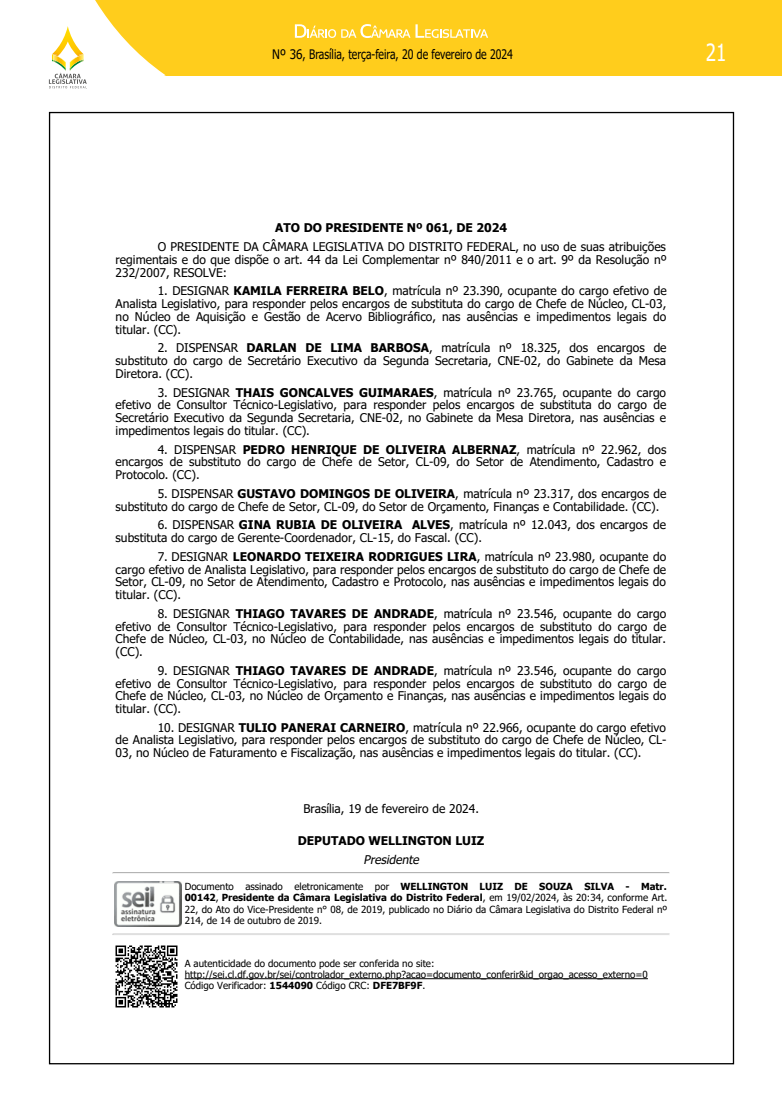
<style>
.page{position:relative;width:782px;height:1105px;background:#fff}
.page>*{position:absolute;margin:0;border:0;box-sizing:border-box;transform-origin:0 0}
.t1{font:23.6px "Tahoma";color:#fff;scale:.8 1}
.t2{font:13.1px "Tahoma";color:#000;scale:.9 1}
.t3{font:12px/12.7px "Tahoma";color:#000;text-align:justify}
.t4{font:700 12px "Tahoma";color:#000}
.t5{font:italic 12px "Tahoma";color:#000}
.t6{font:9.8px/11.3px "Tahoma";color:#000;text-align:justify}
.s1{font-weight:700}
</style>
<div class="page">
<div style="left:0;top:0;width:781px;height:75px;background:#ffcd1c"></div>
<svg style="left:0;top:0;width:165px;height:89px"></svg>
<svg style="left:295px;top:24px;width:193px;height:14px"></svg>
<svg style="left:113px;top:872px;width:556px;height:2px"></svg>
<svg style="left:113px;top:934px;width:556px;height:1px"></svg>
<img style="left:115px;top:881px;width:67px;height:45px">
<hr style="left:185px;top:978px;width:462px;height:1px;background:#000">
<img style="left:115px;top:945px;width:63px;height:63px">
<p class="t2" style="left:272px;top:46px;width:269px">Nº 36, Brasília, terça-feira, 20 de fevereiro de 2024</p>
<h1 class="t1" style="left:705px;top:36px;width:27px">21</h1>
<p class="t4" style="left:275px;top:220px;width:233px">ATO DO PRESIDENTE Nº 061, DE 2024</p>
<p class="t3" style="left:116px;top:241px;width:552px;text-indent:42px">O PRESIDENTE DA CÂMARA LEGISLATIVA DO DISTRITO FEDERAL, no uso de suas atribuições regimentais e do que dispõe o art. 44 da Lei Complementar nº 840/2011 e o art. 9º da Resolução nº 232/2007, RESOLVE:</p>
<p class="t3" style="left:116px;top:285px;width:552px;text-indent:42px">1. DESIGNAR <span class="s1">KAMILA FERREIRA BELO</span>, matrícula nº 23.390, ocupante do cargo efetivo de Analista Legislativo, para responder pelos encargos de substituta do cargo de Chefe de Núcleo, CL-03, no Núcleo de Aquisição e Gestão de Acervo Bibliográfico, nas ausências e impedimentos legais do titular. (CC).</p>
<p class="t3" style="left:116px;top:342px;width:552px;text-indent:42px">2. DISPENSAR <span class="s1">DARLAN DE LIMA BARBOSA</span>, matrícula nº 18.325, dos encargos de substituto do cargo de Secretário Executivo da Segunda Secretaria, CNE-02, do Gabinete da Mesa Diretora. (CC).</p>
<p class="t3" style="left:116px;top:387px;width:552px;text-indent:42px">3. DESIGNAR <span class="s1">THAIS GONCALVES GUIMARAES</span>, matrícula nº 23.765, ocupante do cargo efetivo de Consultor Técnico-Legislativo, para responder pelos encargos de substituta do cargo de Secretário Executivo da Segunda Secretaria, CNE-02, no Gabinete da Mesa Diretora, nas ausências e impedimentos legais do titular. (CC).</p>
<p class="t3" style="left:116px;top:444px;width:552px;text-indent:42px">4. DISPENSAR <span class="s1">PEDRO HENRIQUE DE OLIVEIRA ALBERNAZ</span>, matrícula nº 22.962, dos encargos de substituto do cargo de Chefe de Setor, CL-09, do Setor de Atendimento, Cadastro e Protocolo. (CC).</p>
<p class="t3" style="left:116px;top:488px;width:552px;text-indent:42px">5. DISPENSAR <span class="s1">GUSTAVO DOMINGOS DE OLIVEIRA</span>, matrícula nº 23.317, dos encargos de substituto do cargo de Chefe de Setor, CL-09, do Setor de Orçamento, Finanças e Contabilidade. (CC).</p>
<p class="t3" style="left:116px;top:519px;width:551px;text-indent:42px">6. DISPENSAR <span class="s1">GINA RUBIA DE OLIVEIRA ALVES</span>, matrícula nº 12.043, dos encargos de substituta do cargo de Gerente-Coordenador, CL-15, do Fascal. (CC).</p>
<p class="t3" style="left:116px;top:551px;width:552px;text-indent:42px">7. DESIGNAR <span class="s1">LEONARDO TEIXEIRA RODRIGUES LIRA</span>, matrícula nº 23.980, ocupante do cargo efetivo de Analista Legislativo, para responder pelos encargos de substituto do cargo de Chefe de Setor, CL-09, no Setor de Atendimento, Cadastro e Protocolo, nas ausências e impedimentos legais do titular. (CC).</p>
<p class="t3" style="left:116px;top:608px;width:552px;text-indent:42px">8. DESIGNAR <span class="s1">THIAGO TAVARES DE ANDRADE</span>, matrícula nº 23.546, ocupante do cargo efetivo de Consultor Técnico-Legislativo, para responder pelos encargos de substituto do cargo de Chefe de Núcleo, CL-03, no Núcleo de Contabilidade, nas ausências e impedimentos legais do titular. (CC).</p>
<p class="t3" style="left:116px;top:665px;width:552px;text-indent:42px">9. DESIGNAR <span class="s1">THIAGO TAVARES DE ANDRADE</span>, matrícula nº 23.546, ocupante do cargo efetivo de Consultor Técnico-Legislativo, para responder pelos encargos de substituto do cargo de Chefe de Núcleo, CL-03, no Núcleo de Orçamento e Finanças, nas ausências e impedimentos legais do titular. (CC).</p>
<p class="t3" style="left:116px;top:722px;width:552px;text-indent:42px">10. DESIGNAR <span class="s1">TULIO PANERAI CARNEIRO</span>, matrícula nº 22.966, ocupante do cargo efetivo de Analista Legislativo, para responder pelos encargos de substituto do cargo de Chefe de Núcleo, CL-03, no Núcleo de Faturamento e Fiscalização, nas ausências e impedimentos legais do titular. (CC).</p>
<p class="t3" style="left:303px;top:803px;width:177px">Brasília, 19 de fevereiro de 2024.</p>
<p class="t4" style="left:298px;top:832px;width:188px">DEPUTADO WELLINGTON LUIZ</p>
<p class="t5" style="left:363px;top:852px;width:60px">Presidente</p>
<p class="t6" style="left:185px;top:882px;width:484px">Documento assinado eletronicamente por <span class="s1">WELLINGTON LUIZ DE SOUZA SILVA - Matr.<br>00142</span>, <span class="s1">Presidente da Câmara Legislativa do Distrito Federal</span>, em 19/02/2024, às 20:34, conforme Art.<br>22, do Ato do Vice-Presidente n° 08, de 2019, publicado no Diário da Câmara Legislativa do Distrito Federal nº 214, de 14 de outubro de 2019.</p>
<p class="t6" style="left:185px;top:958px;width:464px;text-align:left">A autenticidade do documento pode ser conferida no site: http://sei.cl.df.gov.br/sei/controlador_externo.php?acao=documento_conferir&amp;id_orgao_acesso_externo=0<br>Código Verificador: <span class="s1">1544090</span> Código CRC: <span class="s1">DFE7BF9F</span>.</p>
</div>
